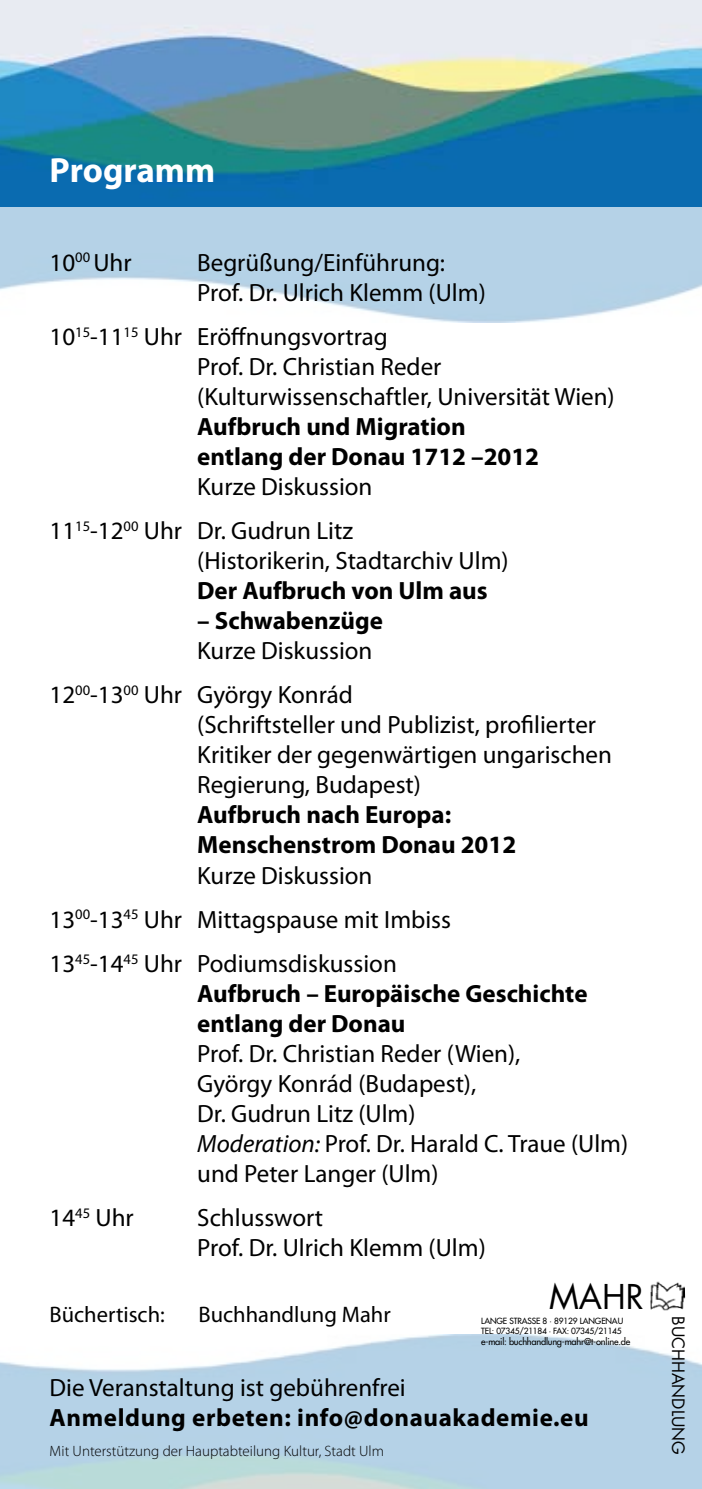
<style>
.page{position:relative;width:702px;height:1489px;background:#fff}
.page>*{position:absolute;margin:0;border:0;box-sizing:border-box;transform-origin:0 0}
.t1{font:700 35px "Myriad Pro";color:#fff}
.t2{font:33.25px "Futura";color:#000}
.t3{font:25px/30px "Myriad Pro";color:#000}
.t4{font:700 25px/30px "Myriad Pro";color:#000}
.t5{font:700 25px "Myriad Pro";letter-spacing:.025em;color:#000}
.t6{font:22.5px "Myriad Pro";color:#000}
.t7{font:16.5px "Futura";color:#000}
.t8{font:300 15px "Myriad Pro";color:#000}
.t9{font:9.25px "Futura";letter-spacing:-.025em;color:#000}
.t10{font:8.25px/10px "Futura";letter-spacing:-.015em;color:#000}
.s1{font-style:italic}
</style>
<div class="page">
<svg style="left:0;top:1334px;width:702px;height:154px;background:#bed8e8"></svg>
<img style="left:0;top:0;width:702px;height:207px">
<svg style="left:0;top:207px;width:702px;height:116px;fill:#b5d2e7"></svg>
<img style="left:650px;top:1281px;width:35px;height:30px">
<h1 class="t1" style="left:50px;top:148px;width:167px">Programm</h1>
<p class="t3" style="left:50px;top:247px;width:83px">10<sup>00</sup> Uhr</p>
<p class="t3" style="left:197px;top:247px;width:290px">Begrüßung/Einführung:<br>Prof. Dr. Ulrich Klemm (Ulm)</p>
<p class="t3" style="left:197px;top:321px;width:419px;text-indent:-148px">10<sup>15</sup>-11<sup>15</sup> Uhr Eröffnungsvortrag<br>Prof. Dr. Christian Reder (Kulturwissenschaftler, Universität Wien)</p>
<p class="t4" style="left:197px;top:410px;width:343px">Aufbruch und Migration entlang der Donau 1712 –2012</p>
<p class="t3" style="left:50px;top:464px;width:324px;line-height:44.2px;text-indent:148px">Kurze Diskussion<br>11<sup>15</sup>-12<sup>00</sup> Uhr Dr. Gudrun Litz</p>
<p class="t3" style="left:197px;top:545px;width:313px">(Historikerin, Stadtarchiv Ulm)</p>
<p class="t4" style="left:197px;top:575px;width:292px">Der Aufbruch von Ulm aus</p>
<p class="t4" style="left:197px;top:605px;width:187px">– Schwabenzüge</p>
<p class="t3" style="left:50px;top:628px;width:324px;line-height:44.2px;text-indent:148px">Kurze Diskussion<br>12<sup>00</sup>-13<sup>00</sup> Uhr György Konrád</p>
<p class="t3" style="left:197px;top:709px;width:416px">(Schriftsteller und Publizist, profilierter<br>Kritiker der gegenwärtigen ungarischen<br>Regierung, Budapest)</p>
<p class="t4" style="left:197px;top:799px;width:320px">Aufbruch nach Europa:<br>Menschenstrom Donau 2012</p>
<p class="t3" style="left:50px;top:852px;width:403px;line-height:44.2px;text-indent:148px">Kurze Diskussion<br>13<sup>00</sup>-13<sup>45</sup> Uhr Mittagspause mit Imbiss<br>13<sup>45</sup>-14<sup>45</sup> Uhr Podiumsdiskussion</p>
<p class="t4" style="left:197px;top:977px;width:392px">Aufbruch – Europäische Geschichte entlang der Donau</p>
<p class="t3" style="left:197px;top:1038px;width:432px">Prof. Dr. Christian Reder (Wien),<br>György Konrád (Budapest),<br>Dr. Gudrun Litz (Ulm)<br><span class="s1">Moderation:</span> Prof. Dr. Harald C. Traue (Ulm) und Peter Langer (Ulm)</p>
<p class="t3" style="left:50px;top:1202px;width:86px">14<sup>45</sup> Uhr</p>
<p class="t3" style="left:197px;top:1202px;width:290px">Schlusswort<br>Prof. Dr. Ulrich Klemm (Ulm)</p>
<h2 class="t2" style="left:549px;top:1274px;width:96px">MAHR</h2>
<p class="t6" style="left:50px;top:1300px;width:117px">Büchertisch:</p>
<p class="t6" style="left:198px;top:1300px;width:194px">Buchhandlung Mahr</p>
<p class="t10" style="left:481px;top:1315px;width:143px">LANGE STRASSE 8 · 89129 LANGENAU<br>TEL: 07345/21184 · FAX: 07345/21145</p>
<p class="t9" style="left:481px;top:1335px;width:150px">e-mail: buchhandlung-mahr@t-online.de</p>
<p class="t3" style="left:50px;top:1372px;width:357px">Die Veranstaltung ist gebührenfrei</p>
<p class="t5" style="left:50px;top:1401px;width:540px">Anmeldung erbeten: info@donauakademie.eu</p>
<p class="t8" style="left:50px;top:1442px;width:336px">Mit Unterstützung der Hauptabteilung Kultur, Stadt Ulm</p>
<p class="t7" style="left:689px;top:1316px;width:140px;rotate:90deg">BUCHHANDLUNG</p>
</div>
